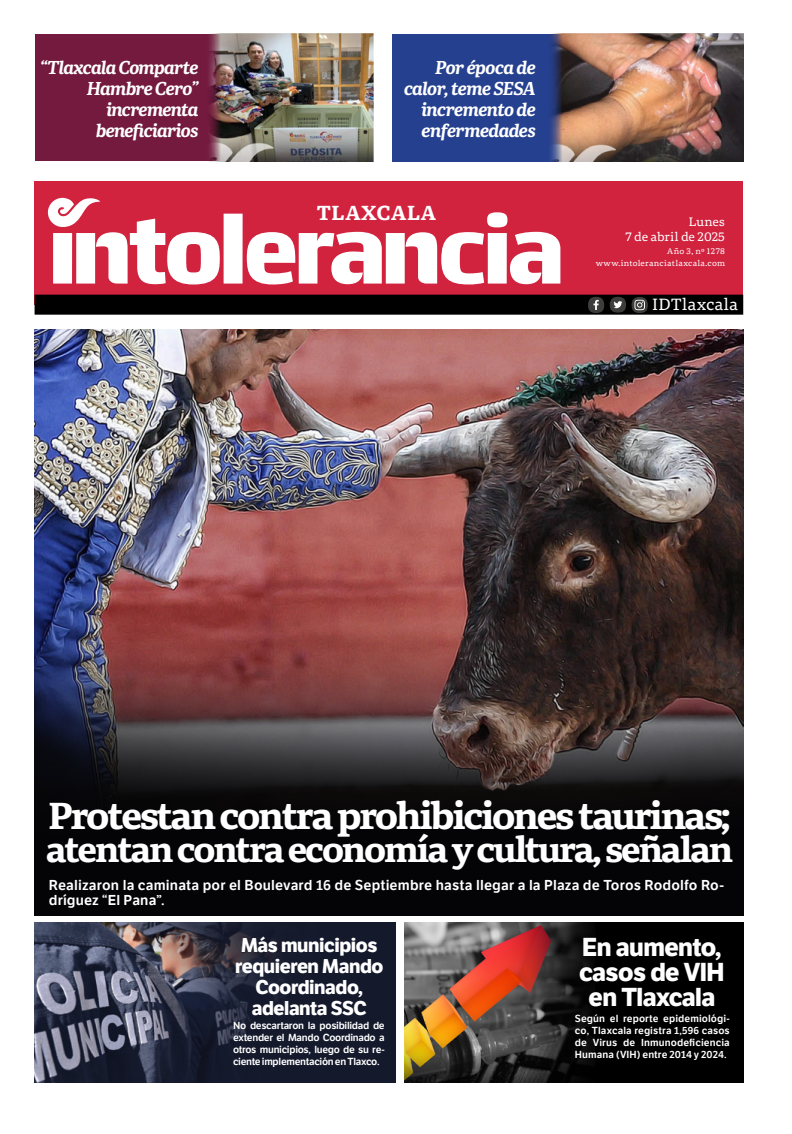
<style>
.page{position:relative;width:792px;height:1134px;background:#fff}
.page>*{position:absolute;margin:0;border:0;box-sizing:border-box;transform-origin:0 0}
.t1{font:700 37px "Portada Text";letter-spacing:-.06em;color:#fff}
.t2{font:700 35px "Portada Text";letter-spacing:-.06em;color:#fff}
.t3{font:700 25.3px/25.3px "LFT Etica";letter-spacing:-.02em;color:#fff;text-align:center}
.t4{font:700 20px "Portada Text";letter-spacing:.025em;color:#fff}
.t5{font:700 19.4px/20.8px "LFT Etica";letter-spacing:-.02em;color:#fff;text-align:center}
.t6{font:italic 700 18px/21px "Portada";letter-spacing:-.04em;color:#fff;text-align:right}
.t7{font:16px "Portada Text";letter-spacing:-.01em;color:#fff}
.t8{font:600 14px/15px "LFT Etica";letter-spacing:.01em;color:#fff}
.t9{font:12px/15px "Portada Text";letter-spacing:-.015em;color:#fff;text-align:right}
.t10{font:600 10px/12px "LFT Etica";letter-spacing:-.01em;color:#fff;text-align:justify}
.t11{font:8px/12px "Portada Text";letter-spacing:.03em;color:#fff;text-align:right}
</style>
<div class="page">
<div style="left:35px;top:181px;width:708px;height:124px;background:#d1223e"></div>
<div style="left:35px;top:295px;width:708px;height:20px;background:#000"></div>
<div style="left:224px;top:214px;width:19px;height:70px;background:#fff"></div>
<svg style="left:247px;top:212px;width:313px;height:72px"></svg>
<svg style="left:48px;top:197px;width:172px;height:87px"></svg>
<div style="left:588px;top:297px;width:16px;height:16px;background:#3d3d3b;border-radius:50%"></div>
<svg style="left:594px;top:300px;width:5px;height:10px"></svg>
<div style="left:610px;top:297px;width:16px;height:16px;background:#3d3d3b;border-radius:50%"></div>
<svg style="left:614px;top:301px;width:8px;height:7px"></svg>
<svg style="left:632px;top:297px;width:16px;height:16px"></svg>
<svg style="left:634px;top:300px;width:11px;height:10px"></svg>
<div style="left:392px;top:34px;width:352px;height:128px;background:#25408f"></div>
<img style="left:550px;top:34px;width:194px;height:128px">
<div style="left:35px;top:34px;width:338px;height:127px;background:#731a3e"></div>
<img style="left:209px;top:34px;width:164px;height:128px">
<img style="left:34px;top:330px;width:710px;height:586px">
<img style="left:34px;top:922px;width:362px;height:161px">
<img style="left:405px;top:922px;width:339px;height:161px">
<h3 class="t6" style="left:40px;top:57px;width:160px">“Tlaxcala Comparte<br>Hambre Cero” incrementa beneficiarios</h3>
<h3 class="t6" style="left:404px;top:57px;width:133px">Por época de calor, teme SESA incremento de enfermedades</h3>
<h3 class="t4" style="left:317px;top:198px;width:121px">TLAXCALA</h3>
<p class="t9" style="left:625px;top:214px;width:101px">Lunes<br>7 de abril de 2025</p>
<p class="t11" style="left:596px;top:245px;width:131px">Año 3, nº 1278 www.intoleranciatlaxcala.com</p>
<h3 class="t7" style="left:652px;top:294px;width:88px">IDTlaxcala</h3>
<h1 class="t1" style="left:48px;top:788px;width:685px">Protestan contra prohibiciones taurinas;</h1>
<h2 class="t2" style="left:46px;top:823px;width:689px">atentan contra economía y cultura, señalan</h2>
<h3 class="t8" style="left:49px;top:877px;width:677px">Realizaron la caminata por el Boulevard 16 de Septiembre hasta llegar a la Plaza de Toros Rodolfo Ro&shy;dríguez “El Pana”.</h3>
<h3 class="t5" style="left:235px;top:935px;width:150px">Más municipios requieren Mando<br>Coordinado, adelanta SSC</h3>
<h3 class="t3" style="left:579px;top:934px;width:147px">En aumento, casos de VIH en Tlaxcala</h3>
<p class="t10" style="left:233px;top:1019px;width:153px">No descartaron la posibilidad de extender el Mando Coordinado a otros municipios, luego de su re&shy;ciente implementación en Tlaxco.</p>
<p class="t10" style="left:575px;top:1012px;width:156px">Según el reporte epidemiológi&shy;co, Tlaxcala registra 1,596 casos de Virus de Inmunodeficiencia Humana (VIH) entre 2014 y 2024.</p>
</div>
